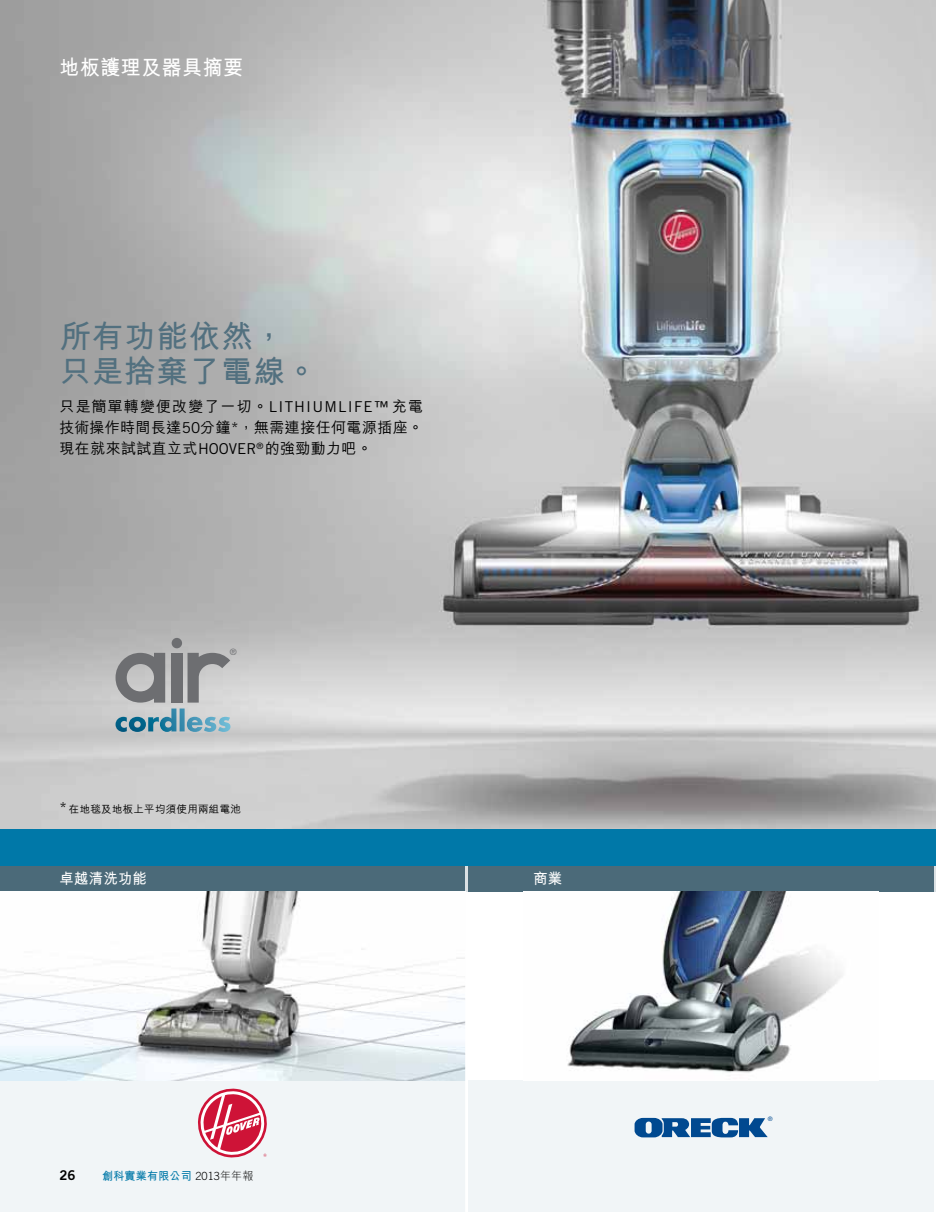
<style>
.page{position:relative;width:936px;height:1212px;background:#fff}
.page>*{position:absolute;margin:0;border:0;box-sizing:border-box;transform-origin:0 0}
.t1{font:700 31.5px/34.5px "M Hei HK";letter-spacing:.025em;color:#52707f}
.t2{font:700 21px "M Hei HK";letter-spacing:.025em;color:#fff;scale:.95 1}
.t3{font:500 15px/21px "M Hei HK";letter-spacing:.025em;color:#000;text-align:justify}
.t4{font:700 15px "M Hei HK";letter-spacing:.025em;color:#fff;scale:.95 1}
.t5{font:13.5px "Trade Gothic Bold Two";color:#000}
.t6{font:700 11.25px "M Hei HK";letter-spacing:.025em;color:#0078a8}
.t7{font:500 10.5px "M Hei HK";letter-spacing:.025em;color:#000}
.t8{font:8.7px "Trade Gothic";color:#6d6e71}
.t9{font:6.15px "Trade Gothic";color:#004990}
.s1{font-family:"Trade Gothic";font-weight:400}
.s2{font-family:"Trade Gothic";font-weight:400;font-size:15px}
.s3{font-family:"Trade Gothic";font-weight:300;color:#000}
.s4{font-weight:300;color:#000}
</style>
<div class="page">
<div style="left:468px;top:1081px;width:465px;height:131px;background:#f1f5f7"></div>
<div style="left:0;top:1081px;width:465px;height:131px;background:#f1f5f7"></div>
<img style="left:0;top:0;width:935px;height:829px">
<div style="left:0;top:829px;width:935px;height:37px;background:#0078a8"></div>
<div style="left:0;top:866px;width:935px;height:25px;background:#4b6a79"></div>
<img style="left:0;top:891px;width:465px;height:189px">
<img style="left:567px;top:891px;width:275px;height:182px">
<svg style="left:198px;top:1088px;width:69px;height:70px"></svg>
<hr style="left:465px;top:866px;width:3px;height:346px;background:#fff">
<hr style="left:933px;top:866px;width:2px;height:346px;background:#fff">
<svg style="left:634px;top:1118px;width:133px;height:19px"></svg>
<svg style="left:115px;top:653px;width:115px;height:79px;background:#98a4a9"></svg>
<div style="left:172px;top:638px;width:10px;height:10px;background:#6d6e71;border-radius:50%"></div>
<h2 class="t2" style="left:60px;top:52px;width:195px">地板護理及器具摘要</h2>
<h1 class="t1" style="left:60px;top:317px;width:259px">所有功能依然，只是捨棄了電線。</h1>
<p class="t3" style="left:60px;top:395px;width:365px">只是簡單轉變便改變了一切。<span class="s1">LITHIUMLIFE™</span> 充電技術操作時間長達<span class="s1">50</span>分鐘<span class="s1">*</span>，無需連接任何電源插座。現在就來試試直立式<span class="s1">HOOVER</span><sup>®</sup>的強勁動力吧。</p>
<p class="t8" style="left:230px;top:647px;width:8px">®</p>
<p class="t7" style="left:60px;top:802px;width:183px"><span class="s2">*</span> 在地毯及地板上平均須使用兩組電池</p>
<p class="t4" style="left:60px;top:867px;width:93px">卓越清洗功能</p>
<p class="t4" style="left:533px;top:867px;width:32px">商業</p>
<p class="t5" style="left:60px;top:1167px;width:18px">26</p>
<p class="t6" style="left:102px;top:1167px;width:153px">創科實業有限公司 <span class="s3">2013</span><span class="s4">年年報</span></p>
<p class="t9" style="left:767px;top:1115px;width:6px">®</p>
</div>
